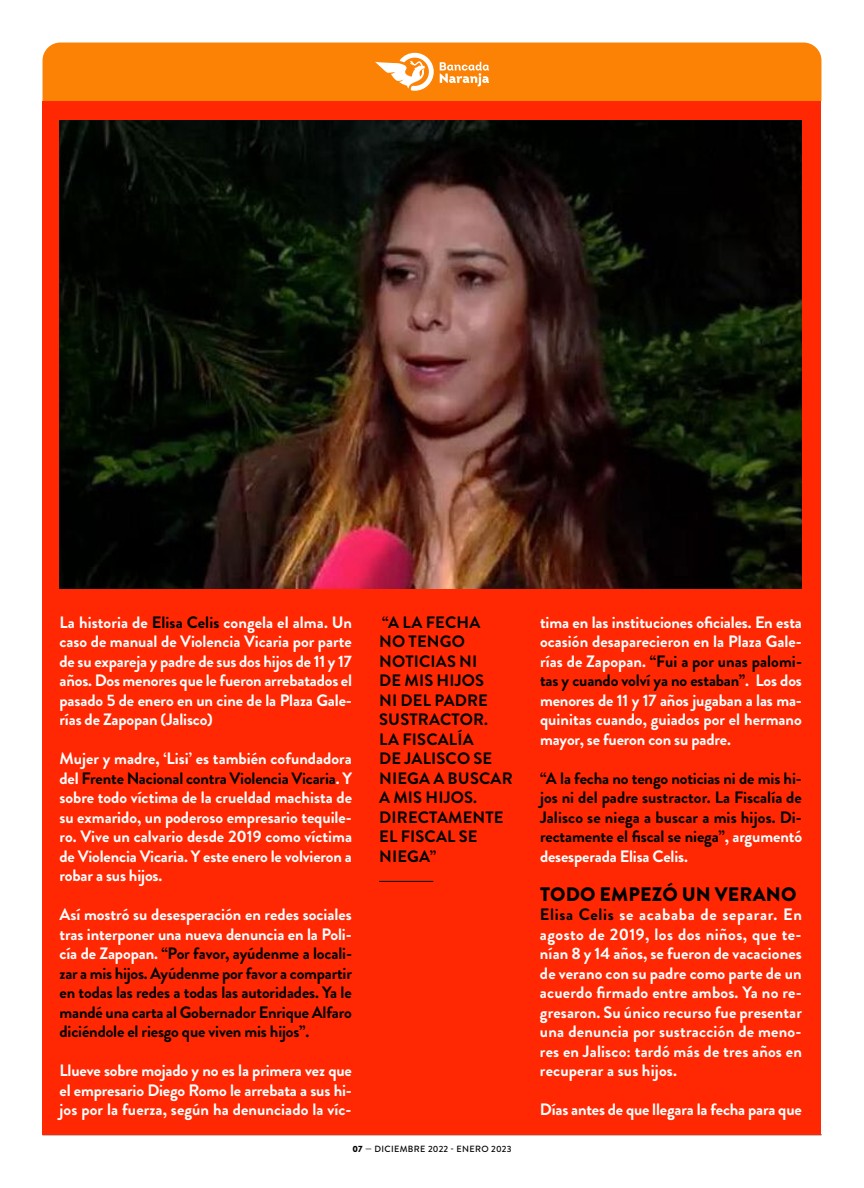
<style>
.page{position:relative;width:864px;height:1188px;background:#fff}
.page>*{position:absolute;margin:0;border:0;box-sizing:border-box;transform-origin:0 0}
.t1{font:900 19.5px "Brandon Grotesque";letter-spacing:.01em;color:#000}
.t2{font:700 16.5px/19.5px "Brandon Grotesque";letter-spacing:-.01em;color:#fff;text-align:justify}
.t3{font:700 16.5px/19.5px "Brandon Grotesque";letter-spacing:.005em;color:#000;text-align:justify}
.t4{font:500 9px "Brandon Grotesque";letter-spacing:.04em;color:#000}
.s1{color:#000}
.s2{color:#fff}
.s3{font-weight:900}
</style>
<div class="page">
<div style="left:43px;top:43px;width:778px;height:58px;background:#fc8205"></div>
<svg style="left:375px;top:53px;width:59px;height:38px"></svg>
<svg style="left:440px;top:62px;width:49px;height:25px"></svg>
<div style="left:43px;top:101px;width:778px;height:1034px;background:#ff2803"></div>
<hr style="left:379px;top:881px;width:54px;height:1px;background:#000">
<img style="left:60px;top:121px;width:742px;height:468px">
<p class="t2" style="left:60px;top:612px;width:294px">La historia de <span class="s1">Elisa Celis</span> congela el alma. Un caso de manual de Violencia Vicaria por parte de su expareja y padre de sus dos hijos de 11 y 17 años. Dos menores que le fueron arrebatados el pasado 5 de enero en un cine de la Plaza Gale&shy;rías de Zapopan (Jalisco)</p>
<p class="t2" style="left:60px;top:749px;width:294px">Mujer y madre, ‘Lisi’ es también cofundadora del <span class="s1">Frente Nacional contra Violencia Vicaria</span>. Y sobre todo víctima de la crueldad machista de su exmarido, un poderoso empresario tequile&shy;ro. Vive un calvario desde 2019 como víctima de Violencia Vicaria. Y este enero le volvieron a robar a sus hijos.</p>
<p class="t3" style="left:60px;top:905px;width:294px"><span class="s2">Así mostró su desesperación en redes sociales tras interponer una nueva denuncia en la Poli&shy;cía de Zapopan.</span> “Por favor, ayúdenme a locali&shy;zar a mis hijos. Ayúdenme por favor a compartir en todas las redes a todas las autoridades. Ya le mandé una carta al Gobernador Enrique Alfaro diciéndole el riesgo que viven mis hijos”.</p>
<p class="t2" style="left:60px;top:1061px;width:294px">Llueve sobre mojado y no es la primera vez que el empresario Diego Romo le arrebata a sus hi&shy;jos por la fuerza, según ha denunciado la víc-</p>
<p class="t3" style="left:379px;top:612px;width:135px;text-align:left">“A LA FECHA<br>NO TENGO<br>NOTICIAS NI<br>DE MIS HIJOS<br>NI DEL PADRE<br>SUSTRACTOR.<br>LA FISCALÍA<br>DE JALISCO SE<br>NIEGA A BUSCAR<br>A MIS HIJOS.<br>DIRECTAMENTE<br>EL FISCAL SE<br>NIEGA”</p>
<p class="t4" style="left:353px;top:1142px;width:160px"><span class="s3">07</span> — DICIEMBRE 2022 - ENERO 2023</p>
<p class="t2" style="left:540px;top:612px;width:264px">tima en las instituciones oficiales. En esta ocasión desaparecieron en la Plaza Gale&shy;rías de Zapopan. <span class="s1">“Fui a por unas palomi&shy;tas y cuando volví ya no estaban”</span>. Los dos menores de 11 y 17 años jugaban a las ma&shy;quinitas cuando, guiados por el hermano mayor, se fueron con su padre.</p>
<p class="t3" style="left:540px;top:768px;width:264px">“A la fecha no tengo noticias ni de mis hi&shy;jos ni del padre sustractor. La Fiscalía de Jalisco se niega a buscar a mis hijos. Di&shy;rectamente el fiscal se niega”<span class="s2">, argumentó desesperada Elisa Celis.</span></p>
<p class="t1" style="left:540px;top:880px;width:258px">TODO EMPEZÓ UN VERANO</p>
<p class="t2" style="left:540px;top:905px;width:264px"><span class="s1">Elisa Celis</span> se acababa de separar. En agosto de 2019, los dos niños, que te&shy;nían 8 y 14 años, se fueron de vacaciones de verano con su padre como parte de un acuerdo firmado entre ambos. Ya no re&shy;gresaron. Su único recurso fue presentar una denuncia por sustracción de meno&shy;res en Jalisco: tardó más de tres años en recuperar a sus hijos.</p>
<p class="t2" style="left:540px;top:1100px;width:263px">Días antes de que llegara la fecha para que</p>
</div>
